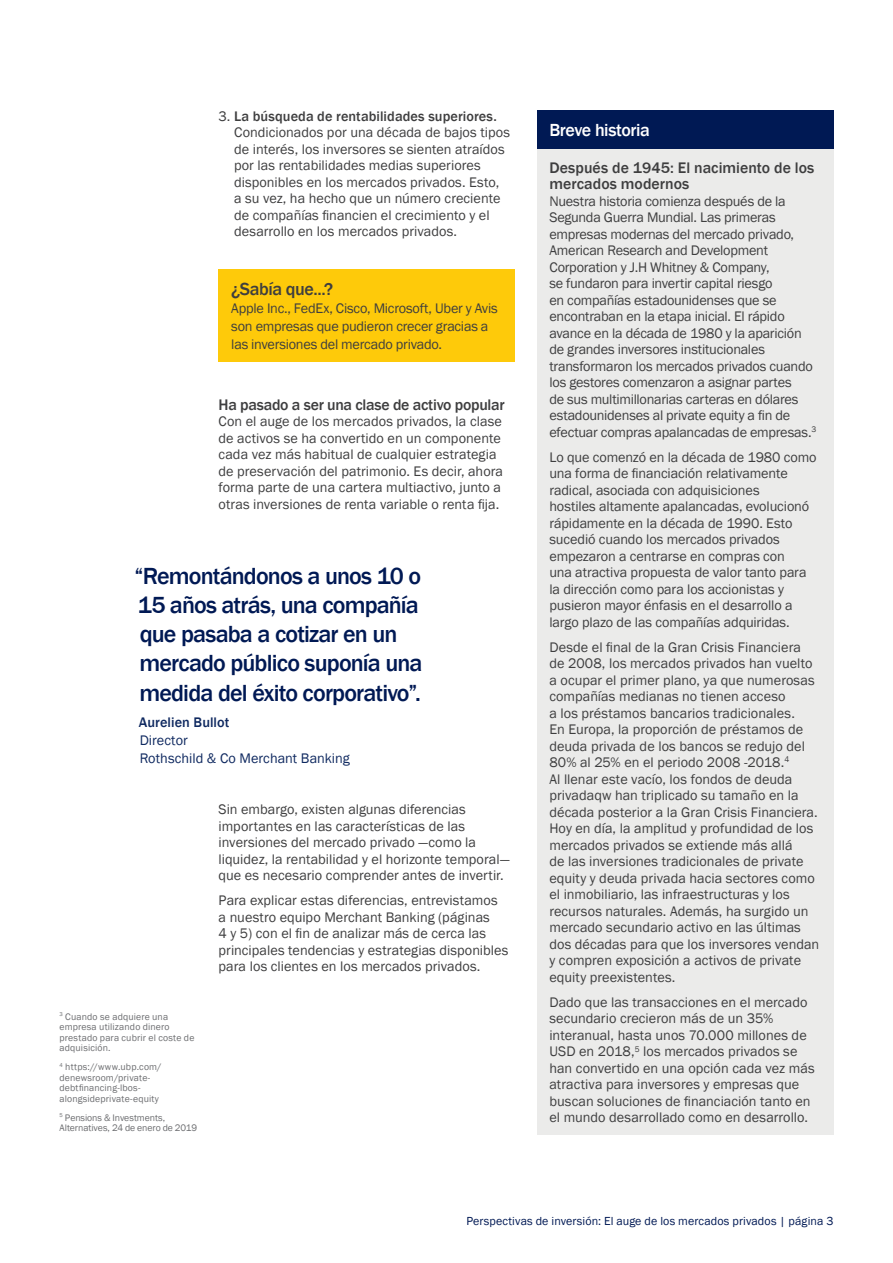
<style>
.page{position:relative;width:893px;height:1263px;background:#fff}
.page>*{position:absolute;margin:0;border:0;box-sizing:border-box;transform-origin:0 0}
.t1{font:500 24px/29.2px "Franklin Gothic";letter-spacing:-.035em;color:#001954}
.t2{font:500 18px "Franklin Gothic";letter-spacing:-.025em;color:#3e3e3f}
.t3{font:500 18px "Franklin Gothic";letter-spacing:-.025em;color:#fff}
.t4{font:500 15.75px/16.5px "Franklin Gothic";color:#3e3e3f}
.t5{font:14.25px/16.5px "Franklin Gothic";color:#3e3e3f}
.t6{font:14.25px/16.5px "Franklin Gothic";letter-spacing:-.02em;color:#3e3e3f}
.t7{font:14.25px/18px "Franklin Gothic";color:#0f2960}
.t8{font:500 14.25px "Franklin Gothic";letter-spacing:.005em;color:#0f2960}
.t9{font:12px "Franklin Gothic";letter-spacing:.01em;color:#001954}
.t10{font:9.75px/10.5px "Franklin Gothic";letter-spacing:.015em;color:#6c6d70}
.t11{font:9.75px/10.5px "Franklin Gothic";letter-spacing:-.005em;color:#6c6d70}
.s1{font-weight:500}
</style>
<div class="page">
<div style="left:219px;top:270px;width:296px;height:92px;background:#feca0a"></div>
<div style="left:537px;top:149px;width:296px;height:986px;background:#ebebea"></div>
<div style="left:537px;top:111px;width:296px;height:38px;background:#001954"></div>
<p class="t5" style="left:234px;top:108px;width:277px;text-indent:-16px">3. <span class="s1">La búsqueda de rentabilidades superiores.<br></span>Condicionados por una década de bajos tipos de interés, los inversores se sienten atraídos por las rentabilidades medias superiores disponibles en los mercados privados. Esto, a su vez, ha hecho que un número creciente de compañías financien el crecimiento y el desarrollo en los mercados privados.</p>
<p class="t2" style="left:231px;top:278px;width:103px">¿Sabía que...?</p>
<p class="t5" style="left:231px;top:300px;width:268px;line-height:18px">Apple Inc., FedEx, Cisco, Microsoft, Uber y Avis son empresas que pudieron crecer gracias a las inversiones del mercado privado.</p>
<p class="t4" style="left:219px;top:396px;width:287px">Ha pasado a ser una clase de activo popular</p>
<p class="t5" style="left:219px;top:413px;width:286px">Con el auge de los mercados privados, la clase de activos se ha convertido en un componente cada vez más habitual de cualquier estrategia de preservación del patrimonio. Es decir, ahora forma parte de una cartera multiactivo, junto a otras inversiones de renta variable o renta fija.</p>
<h1 class="t1" style="left:135px;top:561px;width:289px">“Remontándonos a unos 10 o<br>15 años atrás, una compañía que pasaba a cotizar en un mercado público suponía una medida del éxito corporativo”.</h1>
<p class="t8" style="left:139px;top:713px;width:92px">Aurelien Bullot</p>
<p class="t7" style="left:140px;top:732px;width:212px">Director<br>Rothschild &amp; Co Merchant Banking</p>
<p class="t10" style="left:60px;top:1011px;width:136px"><sup>3</sup> Cuando se adquiere una empresa utilizando dinero prestado para cubrir el coste de adquisición.</p>
<p class="t10" style="left:60px;top:1062px;width:104px"><sup>4</sup> https://www.ubp.com/ denewsroom/private&shy;debtfinancing-lbos&shy;alongsideprivate-equity</p>
<p class="t11" style="left:60px;top:1112px;width:139px"><sup>5</sup> Pensions &amp; Investments,<br>Alternatives, 24 de enero de 2019</p>
<p class="t5" style="left:219px;top:801px;width:292px">Sin embargo, existen algunas diferencias importantes en las características de las inversiones del mercado privado —como la liquidez, la rentabilidad y el horizonte temporal— que es necesario comprender antes de invertir.</p>
<p class="t5" style="left:219px;top:892px;width:291px">Para explicar estas diferencias, entrevistamos a nuestro equipo Merchant Banking (páginas<br>4 y 5) con el fin de analizar más de cerca las principales tendencias y estrategias disponibles para los clientes en los mercados privados.</p>
<p class="t3" style="left:549px;top:119px;width:102px">Breve historia</p>
<p class="t4" style="left:549px;top:159px;width:267px">Después de 1945: El nacimiento de los mercados modernos</p>
<p class="t6" style="left:549px;top:193px;width:269px">Nuestra historia comienza después de la Segunda Guerra Mundial. Las primeras empresas modernas del mercado privado, American Research and Development Corporation y J.H Whitney &amp; Company,<br>se fundaron para invertir capital riesgo<br>en compañías estadounidenses que se encontraban en la etapa inicial. El rápido avance en la década de 1980 y la aparición de grandes inversores institucionales transformaron los mercados privados cuando los gestores comenzaron a asignar partes<br>de sus multimillonarias carteras en dólares estadounidenses al private equity a fin de efectuar compras apalancadas de empresas.<sup>3</sup></p>
<p class="t5" style="left:549px;top:449px;width:269px">Lo que comenzó en la década de 1980 como una forma de financiación relativamente radical, asociada con adquisiciones<br>hostiles altamente apalancadas, evolucionó rápidamente en la década de 1990. Esto sucedió cuando los mercados privados empezaron a centrarse en compras con<br>una atractiva propuesta de valor tanto para la dirección como para los accionistas y pusieron mayor énfasis en el desarrollo a largo plazo de las compañías adquiridas.</p>
<p class="t5" style="left:549px;top:639px;width:271px">Desde el final de la Gran Crisis Financiera de 2008, los mercados privados han vuelto a ocupar el primer plano, ya que numerosas compañías medianas no tienen acceso<br>a los préstamos bancarios tradicionales.<br>En Europa, la proporción de préstamos de deuda privada de los bancos se redujo del 80% al 25% en el periodo 2008 -2018.<sup>4<br></sup>Al llenar este vacío, los fondos de deuda privadaqw han triplicado su tamaño en la década posterior a la Gran Crisis Financiera.<br>Hoy en día, la amplitud y profundidad de los mercados privados se extiende más allá<br>de las inversiones tradicionales de private equity y deuda privada hacia sectores como el inmobiliario, las infraestructuras y los recursos naturales. Además, ha surgido un mercado secundario activo en las últimas dos décadas para que los inversores vendan y compren exposición a activos de private equity preexistentes.</p>
<p class="t5" style="left:549px;top:994px;width:267px">Dado que las transacciones en el mercado secundario crecieron más de un 35% interanual, hasta unos 70.000 millones de USD en 2018,<sup>5</sup> los mercados privados se han convertido en una opción cada vez más atractiva para inversores y empresas que buscan soluciones de financiación tanto en el mundo desarrollado como en desarrollo.</p>
<p class="t9" style="left:466px;top:1213px;width:369px">Perspectivas de inversión: El auge de los mercados privados | página 3</p>
</div>
